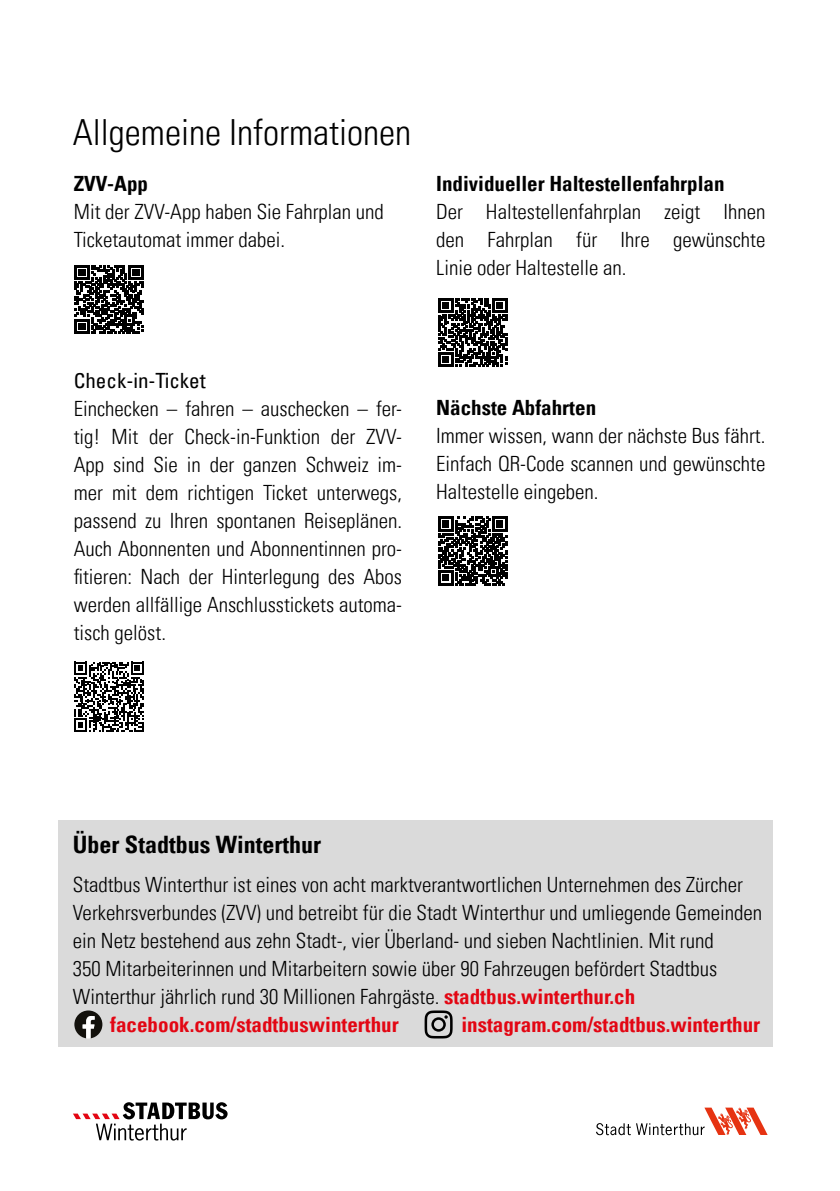
<style>
.page{position:relative;width:840px;height:1191px;background:#fff}
.page>*{position:absolute;margin:0;border:0;box-sizing:border-box;transform-origin:0 0}
.t1{font:300 condensed 36px "Univers LT Pro";color:#000}
.t2{font:700 condensed 24px "Univers LT Pro";color:#000}
.t3{font:300 condensed 21px/28px "Univers LT Pro";color:#000;text-align:justify}
.t4{font:700 condensed 21px "Univers LT Pro";color:#e30613}
.t5{font:700 condensed 21px "Univers LT Pro";color:#000}
.t6{font:condensed 21px "Univers LT Pro";color:#000}
.s1{font-weight:700;color:#e30613}
</style>
<div class="page">
<svg style="left:596px;top:1107px;width:171px;height:28px"></svg>
<svg style="left:73px;top:1102px;width:154px;height:38px"></svg>
<div style="left:58px;top:820px;width:713px;height:227px;background:#dadada"></div>
<svg style="left:74px;top:1010px;width:28px;height:28px"></svg>
<svg style="left:424px;top:1010px;width:28px;height:28px"></svg>
<svg style="left:75px;top:265px;width:68px;height:68px"></svg>
<svg style="left:74px;top:662px;width:70px;height:69px"></svg>
<svg style="left:438px;top:298px;width:68px;height:69px"></svg>
<svg style="left:438px;top:517px;width:68px;height:68px"></svg>
<h1 class="t1" style="left:73px;top:108px;width:339px">Allgemeine Informationen</h1>
<p class="t5" style="left:74px;top:171px;width:76px">ZVV-App</p>
<p class="t3" style="left:74px;top:197px;width:311px">Mit der ZVV-App haben Sie Fahrplan und<br>Ticketautomat immer dabei.</p>
<p class="t5" style="left:436px;top:171px;width:290px">Individueller Haltestellenfahrplan</p>
<p class="t3" style="left:436px;top:197px;width:330px">Der Haltestellenfahrplan zeigt Ihnen den Fahrplan für Ihre gewünschte Linie oder Haltestelle an.</p>
<p class="t6" style="left:74px;top:367px;width:133px">Check-in-Ticket</p>
<p class="t3" style="left:74px;top:393px;width:329px">Einchecken – fahren – auschecken – fer&shy;tig! Mit der Check-in-Funktion der ZVV-App sind Sie in der ganzen Schweiz im&shy;mer mit dem richtigen Ticket unterwegs, passend zu Ihren spontanen Reiseplänen.<br>Auch Abonnenten und Abonnentinnen pro&shy;fitieren: Nach der Hinterlegung des Abos werden allfällige Anschlusstickets automa&shy;tisch gelöst.</p>
<p class="t5" style="left:436px;top:395px;width:161px">Nächste Abfahrten</p>
<p class="t3" style="left:436px;top:421px;width:330px">Immer wissen, wann der nächste Bus fährt.<br>Einfach QR-Code scannen und gewünschte Haltestelle eingeben.</p>
<p class="t2" style="left:73px;top:830px;width:249px">Über Stadtbus Winterthur</p>
<p class="t3" style="left:73px;top:869px;width:671px">Stadtbus Winterthur ist eines von acht marktverantwortlichen Unternehmen des Zürcher</p>
<p class="t3" style="left:73px;top:897px;width:690px">Verkehrsverbundes (ZVV) und betreibt für die Stadt Winterthur und umliegende Gemeinden</p>
<p class="t3" style="left:73px;top:925px;width:642px">ein Netz bestehend aus zehn Stadt-, vier Überland- und sieben Nachtlinien. Mit rund</p>
<p class="t3" style="left:73px;top:953px;width:645px">350 Mitarbeiterinnen und Mitarbeitern sowie über 90 Fahrzeugen befördert Stadtbus</p>
<p class="t3" style="left:73px;top:981px;width:563px">Winterthur jährlich rund 30 Millionen Fahrgäste. <span class="s1">stadtbus.winterthur.ch</span></p>
<p class="t4" style="left:110px;top:1011px;width:290px">facebook.com/stadtbuswinterthur</p>
<p class="t4" style="left:461px;top:1011px;width:300px">instagram.com/stadtbus.winterthur</p>
</div>
